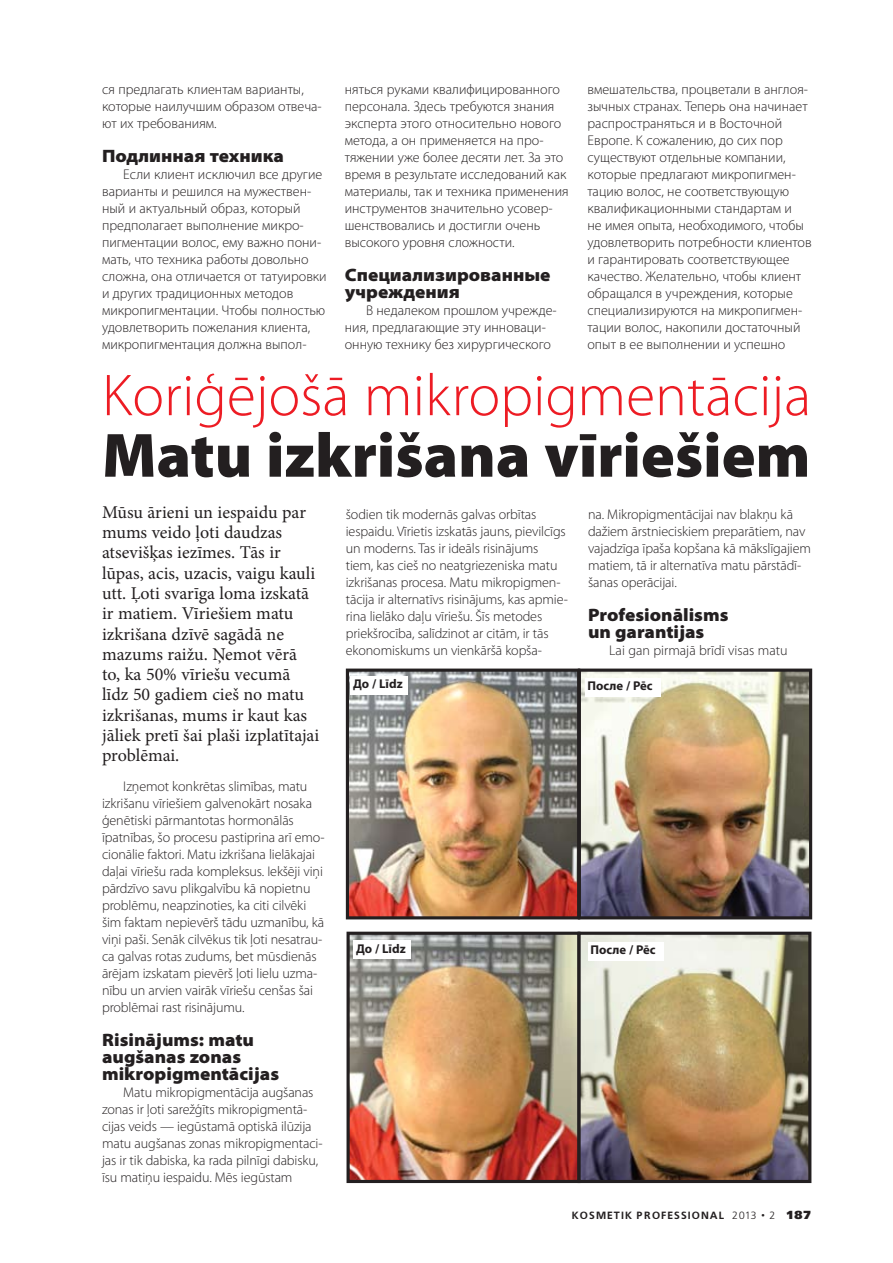
<style>
.page{position:relative;width:893px;height:1263px;background:#fff}
.page>*{position:absolute;margin:0;border:0;box-sizing:border-box;transform-origin:0 0}
.t1{font:900 63px "Myriad Pro";color:#231f20}
.t2{font:300 59.55px "Myriad Pro";color:#ed1c24}
.t3{font:18px/20.2px "Minion Pro";color:#231f20}
.t4{font:900 semi-expanded 18px/17px "Myriad Pro";color:#231f20}
.t5{font:300 14.1px/17px "Myriad Pro";letter-spacing:-.005em;color:#231f20}
.t6{font:700 12.75px "Myriad Pro";color:#231f20}
.t7{font:700 10.5px "Free Set C";letter-spacing:.1em;color:#231f20}
.t8{font:10.5px "Free Set C";color:#231f20}
.s1{font-weight:700}
.s2{font-family:"Free Set Black C";font-size:11.7px}
</style>
<div class="page">
<img style="left:350px;top:672px;width:458px;height:243px">
<div style="left:346px;top:668px;width:234px;height:251px;border:3px solid #231f20"></div>
<div style="left:578px;top:668px;width:234px;height:251px;border:3px solid #231f20"></div>
<div style="left:350px;top:676px;width:57px;height:18px;background:#fff"></div>
<div style="left:586px;top:678px;width:75px;height:18px;background:#fff"></div>
<img style="left:350px;top:936px;width:457px;height:243px">
<div style="left:346px;top:932px;width:234px;height:251px;border:3px solid #231f20"></div>
<div style="left:577px;top:932px;width:234px;height:251px;border:3px solid #231f20"></div>
<div style="left:353px;top:940px;width:57px;height:19px;background:#fff"></div>
<div style="left:589px;top:942px;width:75px;height:18px;background:#fff"></div>
<p class="t5" style="left:102px;top:80px;width:221px">ся предлагать клиентам варианты, которые наилучшим образом отвеча&shy;ют их требованиям.</p>
<p class="t4" style="left:102px;top:147px;width:183px">Подлинная техника</p>
<p class="t5" style="left:102px;top:165px;width:226px;text-indent:21px">Если клиент исключил все другие варианты и решился на мужествен&shy;ный и актуальный образ, который предполагает выполнение микро&shy;пигментации волос, ему важно пони&shy;мать, что техника работы довольно сложна, она отличается от татуировки и других традиционных методов микропигментации. Чтобы полностью удовлетворить пожелания клиента, микропигментация должна выпол-</p>
<p class="t5" style="left:345px;top:80px;width:225px">няться руками квалифицированного персонала. Здесь требуются знания эксперта этого относительно нового метода, а он применяется на про&shy;тяжении уже более десяти лет. За это время в результате исследований как материалы, так и техника применения инструментов значительно усовер&shy;шенствовались и достигли очень высокого уровня сложности.</p>
<p class="t4" style="left:345px;top:266px;width:207px">Специализированные учреждения</p>
<p class="t5" style="left:345px;top:301px;width:213px;text-indent:21px">В недалеком прошлом учрежде&shy;ния, предлагающие эту инноваци&shy;онную технику без хирургического</p>
<p class="t5" style="left:587px;top:80px;width:226px">вмешательства, процветали в англоя&shy;зычных странах. Теперь она начинает распространяться и в Восточной Европе. К сожалению, до сих пор существуют отдельные компании, которые предлагают микропигмен&shy;тацию волос, не соответствующую квалификационными стандартам и<br>не имея опыта, необходимого, чтобы удовлетворить потребности клиентов и гарантировать соответствующее качество. Желательно, чтобы клиент обращался в учреждения, которые специализируются на микропигмен&shy;тации волос, накопили достаточный опыт в ее выполнении и успешно</p>
<h2 class="t2" style="left:102px;top:359px;width:711px">Koriģējošā mikropigmentācija</h2>
<h1 class="t1" style="left:102px;top:413px;width:710px">Matu izkrišana vīriešiem</h1>
<p class="t3" style="left:102px;top:502px;width:219px">Mūsu ārieni un iespaidu par mums veido ļoti daudzas atsevišķas iezīmes. Tās ir lūpas, acis, uzacis, vaigu kauli utt. Ļoti svarīga loma izskatā ir matiem. Vīriešiem matu izkrišana dzīvē sagādā ne mazums raižu. Ņemot vērā to, ka 50% vīriešu vecumā līdz 50 gadiem cieš no matu izkrišanas, mums ir kaut kas jāliek pretī šai plaši izplatītajai problēmai.</p>
<p class="t5" style="left:102px;top:778px;width:224px;text-indent:21px">Izņemot konkrētas slimības, matu izkrišanu vīriešiem galvenokārt nosaka ģenētiski pārmantotas hormonālās īpatnības, šo procesu pastiprina arī emo&shy;cionālie faktori. Matu izkrišana lielākajai daļai vīriešu rada kompleksus. Iekšēji viņi pārdzīvo savu plikgalvību kā nopietnu problēmu, neapzinoties, ka citi cilvēki šim faktam nepievērš tādu uzmanību, kā viņi paši. Senāk cilvēkus tik ļoti nesatrau&shy;ca galvas rotas zudums, bet mūsdienās ārējam izskatam pievērš ļoti lielu uzma&shy;nību un arvien vairāk vīriešu cenšas šai problēmai rast risinājumu.</p>
<p class="t4" style="left:102px;top:1032px;width:179px">Risinājums: matu augšanas zonas mikropigmentācijas</p>
<p class="t5" style="left:102px;top:1084px;width:222px;text-indent:21px">Matu mikropigmentācija augšanas zonas ir ļoti sarežģīts mikropigmentā&shy;cijas veids — iegūstamā optiskā ilūzija matu augšanas zonas mikropigmentaci&shy;jas ir tik dabiska, ka rada pilnīgi dabisku, īsu matiņu iespaidu. Mēs iegūstam</p>
<p class="t5" style="left:346px;top:505px;width:224px">šodien tik modernās galvas orbītas iespaidu. Vīrietis izskatās jauns, pievilcīgs un moderns. Tas ir ideāls risinājums tiem, kas cieš no neatgriezeniska matu izkrišanas procesa. Matu mikropigmen&shy;tācija ir alternatīvs risinājums, kas apmie&shy;rina lielāko daļu vīriešu. Šīs metodes priekšrocība, salīdzinot ar citām, ir tās ekonomiskums un vienkāršā kopša-</p>
<p class="t5" style="left:588px;top:505px;width:224px">na. Mikropigmentācijai nav blakņu kā dažiem ārstnieciskiem preparātiem, nav vajadzīga īpaša kopšana kā mākslīgajiem matiem, tā ir alternatīva matu pārstādī&shy;šanas operācijai.</p>
<p class="t4" style="left:588px;top:606px;width:142px">Profesionālisms un garantijas</p>
<p class="t5" style="left:609px;top:641px;width:180px">Lai gan pirmajā brīdī visas matu</p>
<p class="t6" style="left:353px;top:676px;width:51px">До / Līdz</p>
<p class="t6" style="left:587px;top:677px;width:67px">После / Pēc</p>
<p class="t6" style="left:356px;top:940px;width:51px">До / Līdz</p>
<p class="t6" style="left:590px;top:942px;width:67px">После / Pēc</p>
<p class="t7" style="left:572px;top:1209px;width:103px">KOSMETIK PROFESSIO</p>
<p class="t8" style="left:701px;top:1210px;width:112px"><span class="s1">NAL</span> 2013 • 2 <span class="s2">187</span></p>
</div>
